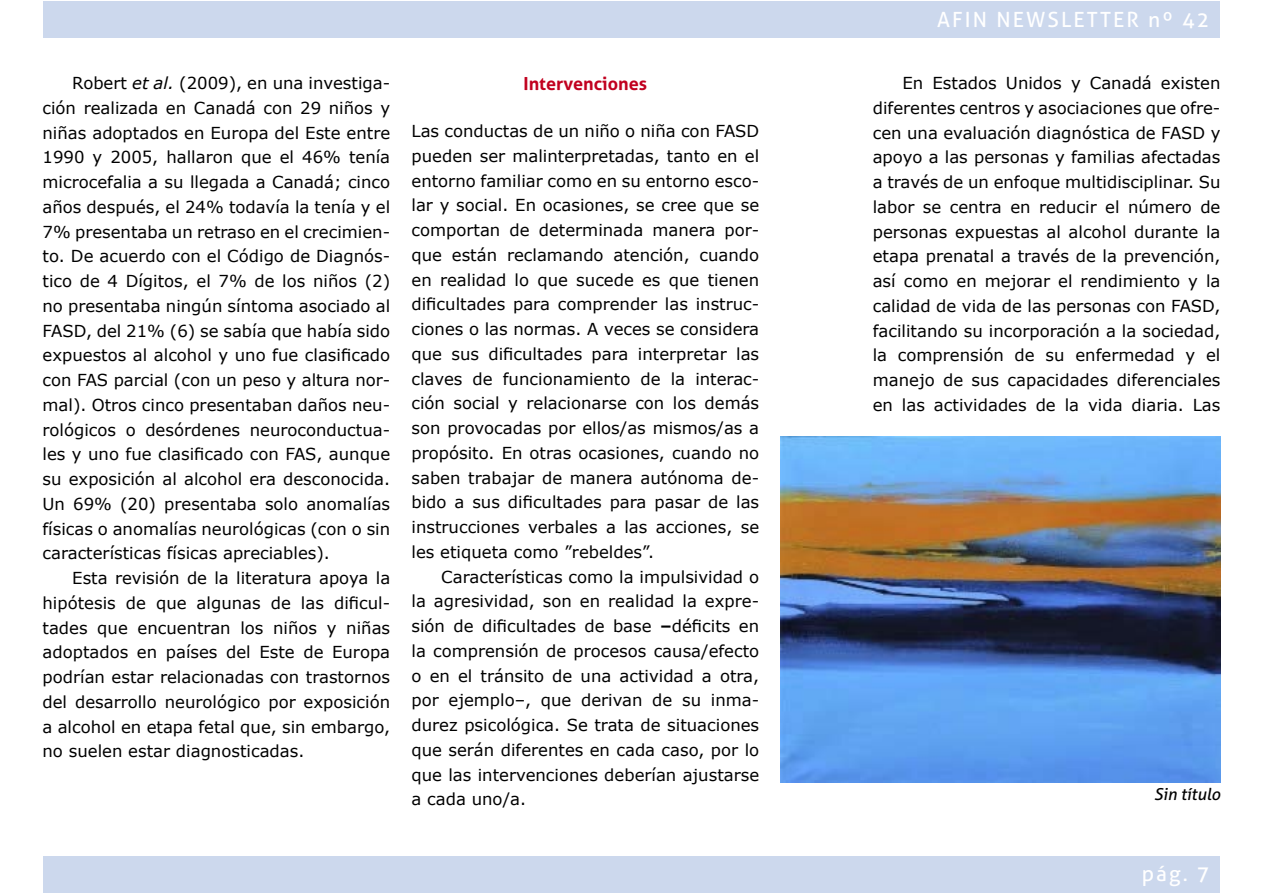
<style>
.page{position:relative;width:1263px;height:893px;background:#fff}
.page>*{position:absolute;margin:0;border:0;box-sizing:border-box;transform-origin:0 0}
.t1{font:21px "Aller";letter-spacing:.1em;color:#fff}
.t2{font:700 18px "Aller";color:#c1001f}
.t3{font:16.5px/24.8px "Verdana";color:#000;text-align:justify}
.t4{font:italic 16.5px "Aller";color:#000}
.s1{font-style:italic}
.s2{font-weight:700}
</style>
<div class="page">
<div style="left:43px;top:1px;width:1177px;height:37px;background:#ccd8ed"></div>
<div style="left:43px;top:856px;width:1177px;height:37px;background:#ccd8ed"></div>
<img style="left:780px;top:437px;width:440px;height:345px">
<p class="t3" style="left:43px;top:71px;width:349px;text-indent:30px">Robert <span class="s1">et al.</span> (2009), en una investiga&shy;ción realizada en Canadá con 29 niños y niñas adoptados en Europa del Este entre 1990 y 2005, hallaron que el 46% tenía microcefalia a su llegada a Canadá; cinco años después, el 24% todavía la tenía y el 7% presentaba un retraso en el crecimien&shy;to. De acuerdo con el Código de Diagnós&shy;tico de 4 Dígitos, el 7% de los niños (2) no presentaba ningún síntoma asociado al FASD, del 21% (6) se sabía que había sido expuestos al alcohol y uno fue clasificado con FAS parcial (con un peso y altura nor&shy;mal). Otros cinco presentaban daños neu&shy;rológicos o desórdenes neuroconductua&shy;les y uno fue clasificado con FAS, aunque su exposición al alcohol era desconocida.<br>Un 69% (20) presentaba solo anomalías físicas o anomalías neurológicas (con o sin características físicas apreciables).</p>
<p class="t3" style="left:43px;top:566px;width:349px;text-indent:30px">Esta revisión de la literatura apoya la hipótesis de que algunas de las dificul&shy;tades que encuentran los niños y niñas adoptados en países del Este de Europa podrían estar relacionadas con trastornos del desarrollo neurológico por exposición a alcohol en etapa fetal que, sin embargo, no suelen estar diagnosticadas.</p>
<p class="t2" style="left:524px;top:72px;width:125px">Intervenciones</p>
<p class="t3" style="left:411px;top:119px;width:349px">Las conductas de un niño o niña con FASD pueden ser malinterpretadas, tanto en el entorno familiar como en su entorno esco&shy;lar y social. En ocasiones, se cree que se comportan de determinada manera por&shy;que están reclamando atención, cuando en realidad lo que sucede es que tienen dificultades para comprender las instruc&shy;ciones o las normas. A veces se considera que sus dificultades para interpretar las claves de funcionamiento de la interac&shy;ción social y relacionarse con los demás son provocadas por ellos/as mismos/as a propósito. En otras ocasiones, cuando no saben trabajar de manera autónoma de&shy;bido a sus dificultades para pasar de las instrucciones verbales a las acciones, se les etiqueta como ”rebeldes”.</p>
<p class="t3" style="left:411px;top:564px;width:349px;text-indent:30px">Características como la impulsividad o la agresividad, son en realidad la expre&shy;sión de dificultades de base <span class="s2">–</span>déficits en la comprensión de procesos causa/efecto o en el tránsito de una actividad a otra, por ejemplo–, que derivan de su inma&shy;durez psicológica. Se trata de situaciones que serán diferentes en cada caso, por lo que las intervenciones deberían ajustarse a cada uno/a.</p>
<p class="t1" style="left:937px;top:7px;width:274px">AFIN NEWSLETTER nº 42</p>
<p class="t3" style="left:873px;top:71px;width:349px;text-indent:30px">En Estados Unidos y Canadá existen diferentes centros y asociaciones que ofre&shy;cen una evaluación diagnóstica de FASD y apoyo a las personas y familias afectadas a través de un enfoque multidisciplinar. Su labor se centra en reducir el número de personas expuestas al alcohol durante la etapa prenatal a través de la prevención, así como en mejorar el rendimiento y la calidad de vida de las personas con FASD, facilitando su incorporación a la sociedad, la comprensión de su enfermedad y el manejo de sus capacidades diferenciales en las actividades de la vida diaria. Las</p>
<p class="t4" style="left:1154px;top:784px;width:68px">Sin título</p>
<p class="t1" style="left:1142px;top:861px;width:69px">pág. 7</p>
</div>
